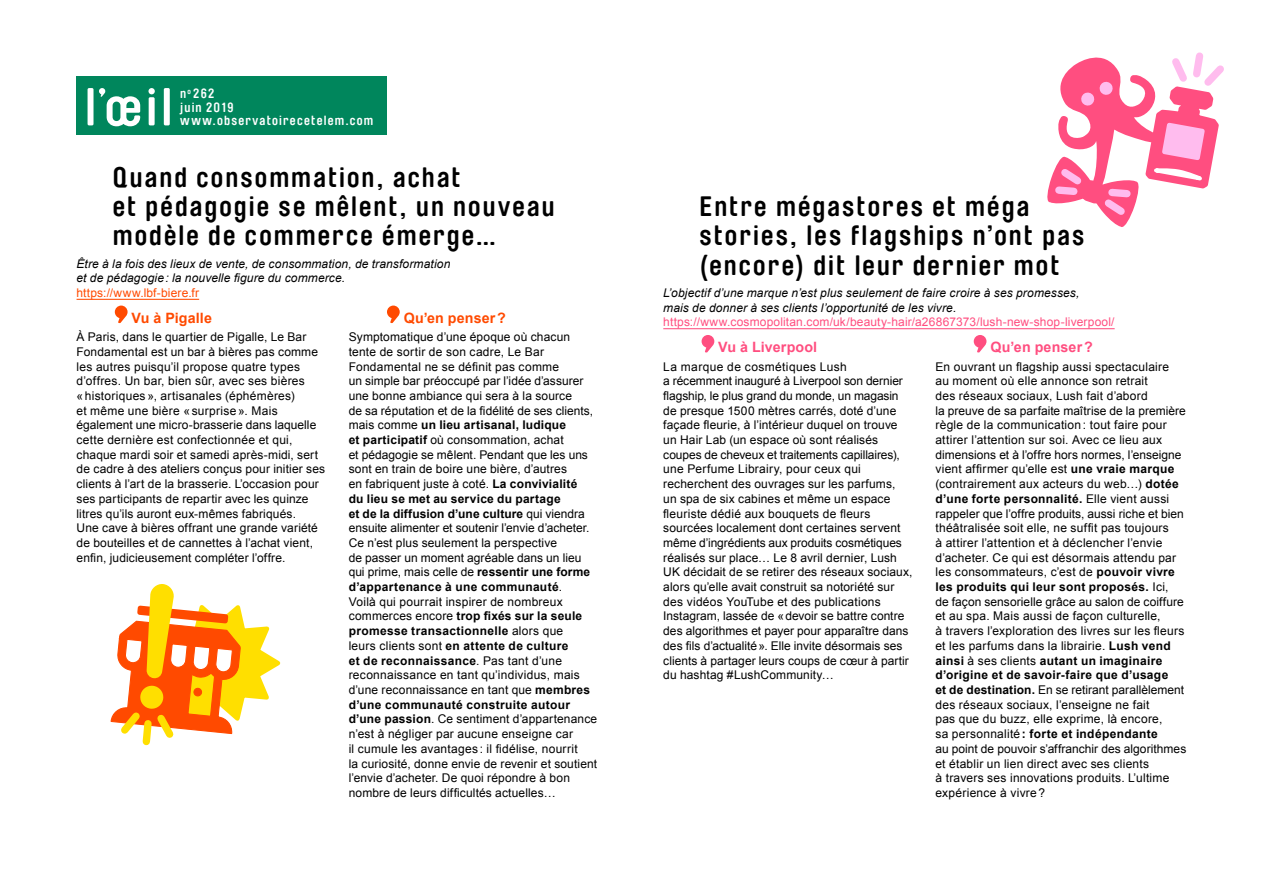
<style>
.page{position:relative;width:1263px;height:893px;background:#fff}
.page>*{position:absolute;margin:0;border:0;box-sizing:border-box;transform-origin:0 0}
.t1{font:700 27.75px/29.4px "Brauer Neue";letter-spacing:.075em;color:#000}
.t2{font:700 14.25px "Arial";letter-spacing:.01em;color:#ff4e80}
.t3{font:700 14.25px "Arial";letter-spacing:.01em;color:#ff4a00}
.t4{font:700 13.2px/13.5px "Brauer Neue";letter-spacing:.09em;color:#fff}
.t5{font:12px/14.7px "Arial";letter-spacing:.01em;color:#000}
.t6{font:italic 12px/14.7px "Arial";letter-spacing:.01em;color:#000}
.t7{font:12px "Arial";letter-spacing:.01em;color:#ff4e80}
.t8{font:12px "Arial";letter-spacing:.01em;color:#ff4a00}
.s1{font-weight:700}
</style>
<div class="page">
<div style="left:77px;top:77px;width:310px;height:58px;background:#00865c"></div>
<svg style="left:88px;top:88px;width:82px;height:38px"></svg>
<svg style="left:701px;top:335px;width:13px;height:17px"></svg>
<svg style="left:974px;top:335px;width:12px;height:17px"></svg>
<hr style="left:663px;top:328px;width:452px;height:1px;background:#ff4e80">
<svg style="left:1047px;top:52px;width:177px;height:175px"></svg>
<svg style="left:115px;top:306px;width:13px;height:17px"></svg>
<svg style="left:387px;top:306px;width:13px;height:17px"></svg>
<hr style="left:77px;top:299px;width:122px;height:1px;background:#ff4a00">
<svg style="left:110px;top:584px;width:171px;height:162px"></svg>
<p class="t4" style="left:180px;top:87px;width:195px">n<sup>o</sup> 262<br>juin 2019 www.observatoirecetelem.com</p>
<h1 class="t1" style="left:113px;top:162px;width:443px">Quand consommation, achat<br>et pédagogie se mêlent, un nouveau modèle de commerce émerge…</h1>
<p class="t6" style="left:77px;top:256px;width:375px">Être à la fois des lieux de vente, de consommation, de transformation et de pédagogie: la nouvelle figure du commerce.</p>
<p class="t8" style="left:77px;top:285px;width:124px">https://www.lbf-biere.fr</p>
<h1 class="t1" style="left:699px;top:192px;width:386px">Entre mégastores et méga stories, les flagships n’ont pas (encore) dit leur dernier mot</h1>
<p class="t6" style="left:663px;top:286px;width:418px">L’objectif d’une marque n’est plus seulement de faire croire à ses promesses, mais de donner à ses clients l’opportunité de les vivre.</p>
<p class="t3" style="left:132px;top:309px;width:82px">Vu à Pigalle</p>
<p class="t7" style="left:663px;top:314px;width:453px">https://www.cosmopolitan.com/uk/beauty-hair/a26867373/lush-new-shop-liverpool/</p>
<p class="t5" style="left:77px;top:330px;width:250px">À Paris, dans le quartier de Pigalle, Le Bar Fondamental est un bar à bières pas comme les autres puisqu’il propose quatre types d’offres. Un bar, bien sûr, avec ses bières<br>« historiques », artisanales (éphémères)<br>et même une bière « surprise ». Mais également une micro-brasserie dans laquelle cette dernière est confectionnée et qui, chaque mardi soir et samedi après-midi, sert de cadre à des ateliers conçus pour initier ses clients à l’art de la brasserie. L’occasion pour ses participants de repartir avec les quinze litres qu’ils auront eux-mêmes fabriqués.<br>Une cave à bières offrant une grande variété de bouteilles et de cannettes à l’achat vient, enfin, judicieusement compléter l’offre.</p>
<p class="t3" style="left:404px;top:309px;width:104px">Qu’en penser?</p>
<p class="t5" style="left:349px;top:330px;width:250px">Symptomatique d’une époque où chacun tente de sortir de son cadre, Le Bar Fondamental ne se définit pas comme<br>un simple bar préoccupé par l’idée d’assurer une bonne ambiance qui sera à la source<br>de sa réputation et de la fidélité de ses clients, mais comme <span class="s1">un lieu artisanal, ludique<br>et participatif</span> où consommation, achat<br>et pédagogie se mêlent. Pendant que les uns sont en train de boire une bière, d’autres<br>en fabriquent juste à coté. <span class="s1">La convivialité<br>du lieu se met au service du partage<br>et de la diffusion d’une culture</span> qui viendra ensuite alimenter et soutenir l’envie d’acheter.<br>Ce n’est plus seulement la perspective<br>de passer un moment agréable dans un lieu qui prime, mais celle de <span class="s1">ressentir une forme d’appartenance à une communauté</span>.<br>Voilà qui pourrait inspirer de nombreux commerces encore <span class="s1">trop fixés sur la seule promesse transactionnelle</span> alors que<br>leurs clients sont <span class="s1">en attente de culture<br>et de reconnaissance</span>. Pas tant d’une reconnaissance en tant qu’individus, mais d’une reconnaissance en tant que <span class="s1">membres d’une communauté construite autour d’une passion</span>. Ce sentiment d’appartenance n’est à négliger par aucune enseigne car<br>il cumule les avantages : il fidélise, nourrit<br>la curiosité, donne envie de revenir et soutient l’envie d’acheter. De quoi répondre à bon nombre de leurs difficultés actuelles…</p>
<p class="t2" style="left:718px;top:338px;width:100px">Vu à Liverpool</p>
<p class="t5" style="left:663px;top:359px;width:251px">La marque de cosmétiques Lush<br>a récemment inauguré à Liverpool son dernier flagship, le plus grand du monde, un magasin de presque 1500 mètres carrés, doté d’une façade fleurie, à l’intérieur duquel on trouve un Hair Lab (un espace où sont réalisés coupes de cheveux et traitements capillaires), une Perfume Librairy, pour ceux qui recherchent des ouvrages sur les parfums,<br>un spa de six cabines et même un espace fleuriste dédié aux bouquets de fleurs sourcées localement dont certaines servent même d’ingrédients aux produits cosmétiques réalisés sur place… Le 8 avril dernier, Lush UK décidait de se retirer des réseaux sociaux, alors qu’elle avait construit sa notoriété sur des vidéos YouTube et des publications Instagram, lassée de «devoir se battre contre des algorithmes et payer pour apparaître dans des fils d’actualité». Elle invite désormais ses clients à partager leurs coups de cœur à partir du hashtag #LushCommunity…</p>
<p class="t2" style="left:990px;top:338px;width:104px">Qu’en penser?</p>
<p class="t5" style="left:935px;top:359px;width:252px">En ouvrant un flagship aussi spectaculaire<br>au moment où elle annonce son retrait<br>des réseaux sociaux, Lush fait d’abord<br>la preuve de sa parfaite maîtrise de la première règle de la communication : tout faire pour attirer l’attention sur soi. Avec ce lieu aux dimensions et à l’offre hors normes, l’enseigne vient affirmer qu’elle est <span class="s1">une vraie marque </span>(contrairement aux acteurs du web…) <span class="s1">dotée d’une forte personnalité.</span> Elle vient aussi rappeler que l’offre produits, aussi riche et bien théâtralisée soit elle, ne suffit pas toujours<br>à attirer l’attention et à déclencher l’envie d’acheter. Ce qui est désormais attendu par les consommateurs, c’est de <span class="s1">pouvoir vivre les produits qui leur sont proposés.</span> Ici,<br>de façon sensorielle grâce au salon de coiffure et au spa. Mais aussi de façon culturelle,<br>à travers l’exploration des livres sur les fleurs et les parfums dans la librairie. <span class="s1">Lush vend ainsi</span> à ses clients <span class="s1">autant un imaginaire d’origine et de savoir‑faire que d’usage<br>et de destination.</span> En se retirant parallèlement des réseaux sociaux, l’enseigne ne fait<br>pas que du buzz, elle exprime, là encore,<br>sa personnalité <span class="s1">: forte et indépendante<br></span>au point de pouvoir s’affranchir des algorithmes et établir un lien direct avec ses clients<br>à travers ses innovations produits. L’ultime expérience à vivre ?</p>
</div>
